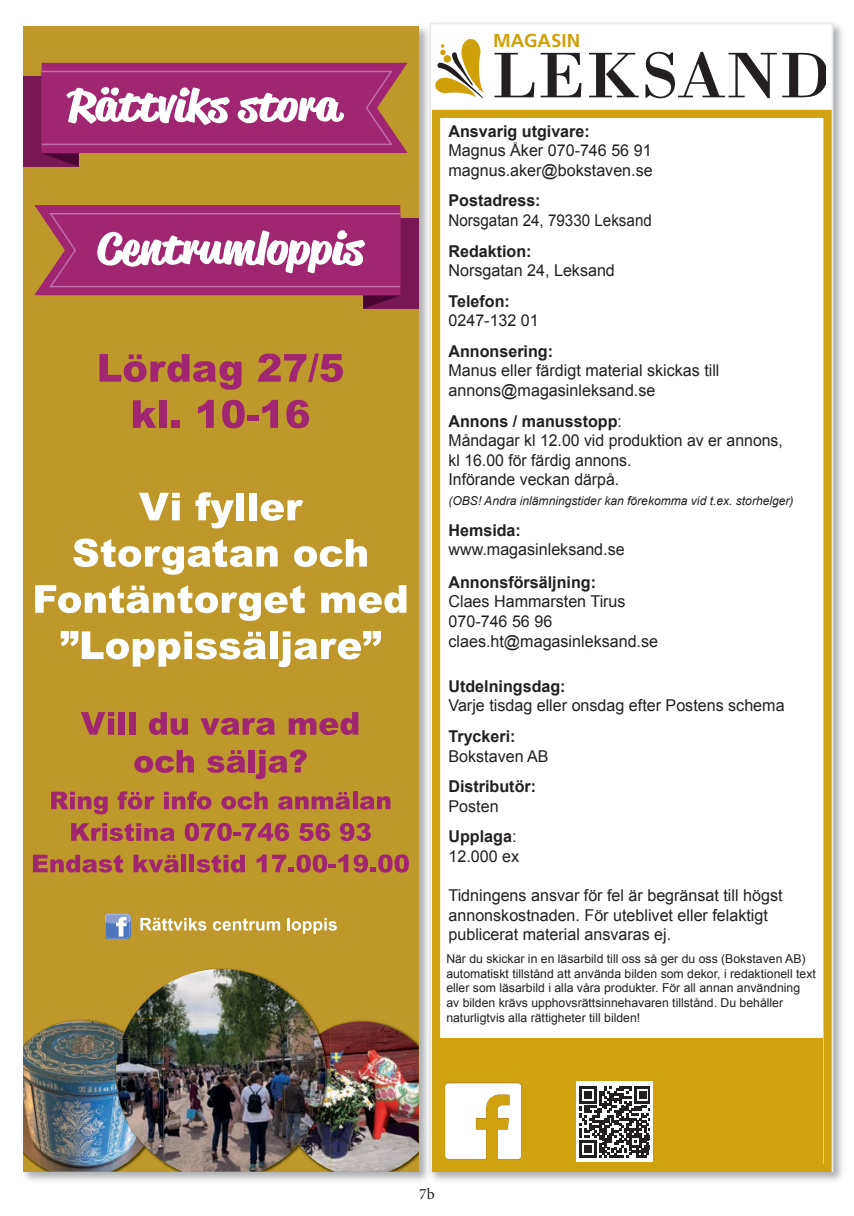
<style>
.page{position:relative;width:854px;height:1216px;background:#fff}
.page>*{position:absolute;margin:0;border:0;box-sizing:border-box;transform-origin:0 0}
.t1{font:700 18.72px "Frutiger";color:#d0a00a}
.t2{font:16.28px/19.6px "Arial";color:#231f20}
.t3{font:700 16.28px "Arial";color:#231f20}
.t4{font:16.28px "Arial";color:#231f20;scale:.93 1}
.t5{font:15.75px "Minion Pro";color:#231f20}
.t6{font:12.25px/14.7px "Arial";color:#231f20}
.t7{font:italic 12.25px "Arial";color:#231f20}
.s1{font-weight:400}
</style>
<div class="page">
<div style="left:427px;top:20px;width:418px;height:1163px;background:#939598;opacity:.75"></div>
<div style="left:429px;top:23px;width:404px;height:1148px;background:#fff;border:2px solid #e9eaeb"></div>
<div style="left:432px;top:110px;width:399px;height:1061px;background:#fff;border:8px solid #d0a211"></div>
<svg style="left:494px;top:53px;width:40px;height:44px"></svg>
<svg style="left:540px;top:53px;width:41px;height:44px"></svg>
<svg style="left:589px;top:53px;width:49px;height:44px"></svg>
<svg style="left:645px;top:52px;width:131px;height:46px"></svg>
<svg style="left:782px;top:53px;width:43px;height:44px"></svg>
<svg style="left:435px;top:39px;width:48px;height:59px"></svg>
<div style="left:432px;top:1037px;width:390px;height:134px;background:#d0a211;border:2px solid #d0a211"></div>
<img style="left:445px;top:1082px;width:77px;height:78px">
<div style="left:576px;top:1081px;width:76px;height:81px;background:#fff"></div>
<svg style="left:579px;top:1086px;width:70px;height:71px"></svg>
<div style="left:21px;top:24px;width:409px;height:1159px;background:#939598;opacity:.75"></div>
<div style="left:23px;top:26px;width:395px;height:1145px;background:#be982a"></div>
<div style="left:23px;top:76px;width:56px;height:90px;background:#771855"></div>
<div style="left:363px;top:218px;width:55px;height:90px;background:#771855"></div>
<svg style="left:34px;top:205px;width:367px;height:103px;background:#b0547a"></svg>
<svg style="left:41px;top:63px;width:366px;height:103px;background:#b0547a"></svg>
<svg style="left:99px;top:354px;width:142px;height:36px"></svg>
<svg style="left:257px;top:353px;width:86px;height:29px"></svg>
<svg style="left:133px;top:400px;width:23px;height:28px"></svg>
<div style="left:159px;top:400px;width:7px;height:28px;background:#a02672"></div>
<div style="left:171px;top:420px;width:9px;height:8px;background:#a02672"></div>
<svg style="left:198px;top:400px;width:16px;height:28px"></svg>
<svg style="left:222px;top:400px;width:22px;height:28px"></svg>
<div style="left:247px;top:415px;width:11px;height:6px;background:#a02672"></div>
<svg style="left:262px;top:400px;width:16px;height:28px"></svg>
<svg style="left:286px;top:400px;width:23px;height:28px"></svg>
<svg style="left:139px;top:492px;width:41px;height:28px"></svg>
<svg style="left:195px;top:492px;width:39px;height:36px"></svg>
<div style="left:236px;top:492px;width:8px;height:28px;background:#fff"></div>
<div style="left:249px;top:492px;width:8px;height:28px;background:#fff"></div>
<svg style="left:261px;top:500px;width:42px;height:21px"></svg>
<svg style="left:73px;top:538px;width:204px;height:36px"></svg>
<svg style="left:294px;top:539px;width:73px;height:28px"></svg>
<svg style="left:35px;top:585px;width:270px;height:36px"></svg>
<svg style="left:321px;top:585px;width:85px;height:28px"></svg>
<svg style="left:61px;top:631px;width:205px;height:35px"></svg>
<div style="left:270px;top:631px;width:7px;height:28px;background:#fff"></div>
<svg style="left:278px;top:631px;width:103px;height:36px"></svg>
<svg style="left:81px;top:712px;width:33px;height:22px"></svg>
<div style="left:118px;top:712px;width:7px;height:22px;background:#a02672"></div>
<div style="left:129px;top:712px;width:6px;height:22px;background:#a02672"></div>
<svg style="left:149px;top:712px;width:39px;height:23px"></svg>
<svg style="left:200px;top:718px;width:75px;height:17px"></svg>
<svg style="left:288px;top:712px;width:70px;height:23px"></svg>
<svg style="left:134px;top:750px;width:60px;height:22px"></svg>
<svg style="left:207px;top:750px;width:38px;height:22px"></svg>
<div style="left:248px;top:750px;width:7px;height:22px;background:#a02672"></div>
<svg style="left:255px;top:749px;width:51px;height:30px"></svg>
<svg style="left:51px;top:791px;width:57px;height:23px"></svg>
<svg style="left:117px;top:791px;width:38px;height:18px"></svg>
<svg style="left:164px;top:791px;width:47px;height:18px"></svg>
<svg style="left:221px;top:791px;width:47px;height:18px"></svg>
<svg style="left:278px;top:792px;width:72px;height:17px"></svg>
<div style="left:352px;top:791px;width:5px;height:18px;background:#a02672"></div>
<svg style="left:360px;top:796px;width:30px;height:13px"></svg>
<svg style="left:71px;top:823px;width:104px;height:18px"></svg>
<svg style="left:185px;top:822px;width:104px;height:19px"></svg>
<svg style="left:299px;top:822px;width:31px;height:19px"></svg>
<svg style="left:340px;top:822px;width:30px;height:19px"></svg>
<svg style="left:33px;top:854px;width:90px;height:18px"></svg>
<svg style="left:133px;top:854px;width:46px;height:18px"></svg>
<div style="left:181px;top:854px;width:5px;height:18px;background:#a02672"></div>
<div style="left:189px;top:854px;width:5px;height:18px;background:#a02672"></div>
<svg style="left:196px;top:854px;width:49px;height:18px"></svg>
<svg style="left:256px;top:854px;width:10px;height:18px"></svg>
<svg style="left:272px;top:854px;width:137px;height:18px"></svg>
<img style="left:23px;top:1020px;width:91px;height:151px">
<img style="left:330px;top:1021px;width:88px;height:150px">
<img style="left:114px;top:1027px;width:18px;height:143px">
<img style="left:310px;top:1028px;width:20px;height:141px">
<img style="left:132px;top:968px;width:178px;height:203px">
<img style="left:124px;top:1018px;width:39px;height:143px">
<svg style="left:116px;top:1051px;width:2px;height:16px"></svg>
<img style="left:282px;top:1019px;width:36px;height:139px">
<img style="left:284px;top:1070px;width:42px;height:73px">
<svg style="left:140px;top:917px;width:66px;height:13px"></svg>
<svg style="left:213px;top:918px;width:67px;height:12px"></svg>
<svg style="left:287px;top:917px;width:50px;height:16px"></svg>
<img style="left:105px;top:913px;width:25px;height:25px">
<p class="t1" style="left:493px;top:29px;width:89px">MAGASIN</p>
<p class="t3" style="left:448px;top:120px;width:143px">Ansvarig utgivare:</p>
<p class="t2" style="left:448px;top:141px;width:204px">Magnus Åker 070-746 56 91</p>
<p class="t2" style="left:448px;top:160px;width:206px">magnus.aker@bokstaven.se</p>
<p class="t3" style="left:448px;top:190px;width:94px">Postadress:</p>
<p class="t4" style="left:448px;top:209px;width:220px">Norsgatan 24, 79330 Leksand</p>
<p class="t3" style="left:448px;top:240px;width:85px">Redaktion:</p>
<p class="t2" style="left:448px;top:261px;width:168px">Norsgatan 24, Leksand</p>
<p class="t3" style="left:448px;top:290px;width:63px">Telefon:</p>
<p class="t2" style="left:448px;top:311px;width:92px">0247-132 01</p>
<p class="t3" style="left:448px;top:340px;width:106px">Annonsering:</p>
<p class="t2" style="left:448px;top:361px;width:272px">Manus eller färdigt material skickas till</p>
<p class="t2" style="left:448px;top:380px;width:208px">annons@magasinleksand.se</p>
<p class="t3" style="left:448px;top:410px;width:175px">Annons / manusstopp<span class="s1">:</span></p>
<p class="t2" style="left:448px;top:431px;width:336px">Måndagar kl 12.00 vid produktion av er annons,</p>
<p class="t2" style="left:448px;top:450px;width:184px">kl 16.00 för färdig annons.</p>
<p class="t2" style="left:448px;top:470px;width:172px">Införande veckan därpå.</p>
<p class="t7" style="left:448px;top:492px;width:346px">(OBS! Andra inlämningstider kan förekomma vid t.ex. storhelger)</p>
<p class="t3" style="left:448px;top:519px;width:74px">Hemsida:</p>
<p class="t2" style="left:448px;top:540px;width:178px">www.magasinleksand.se</p>
<p class="t3" style="left:448px;top:571px;width:149px">Annonsförsäljning:</p>
<p class="t2" style="left:448px;top:592px;width:211px">Claes Hammarsten Tirus<br>070-746 56 96 claes.ht@magasinleksand.se</p>
<p class="t3" style="left:448px;top:675px;width:119px">Utdelningsdag:</p>
<p class="t2" style="left:448px;top:696px;width:337px">Varje tisdag eller onsdag efter Postens schema</p>
<p class="t3" style="left:448px;top:725px;width:69px">Tryckeri:</p>
<p class="t2" style="left:448px;top:746px;width:102px">Bokstaven AB</p>
<p class="t3" style="left:448px;top:775px;width:89px">Distributör:</p>
<p class="t2" style="left:448px;top:796px;width:52px">Posten</p>
<p class="t3" style="left:448px;top:825px;width:69px">Upplaga<span class="s1">:</span></p>
<p class="t2" style="left:448px;top:846px;width:72px">12.000 ex</p>
<p class="t2" style="left:448px;top:885px;width:335px">Tidningens ansvar för fel är begränsat till högst annonskostnaden. För uteblivet eller felaktigt</p>
<p class="t2" style="left:448px;top:924px;width:224px">publicerat material ansvaras ej.</p>
<p class="t6" style="left:446px;top:951px;width:371px">När du skickar in en läsarbild till oss så ger du oss (Bokstaven AB) automatiskt tillstånd att använda bilden som dekor, i redaktionell text eller som läsarbild i alla våra produkter. För all annan användning av bilden krävs upphovsrättsinnehavaren tillstånd. Du behåller naturligtvis alla rättigheter till bilden!</p>
<p class="t5" style="left:419px;top:1183px;width:17px">7b</p>
</div>
